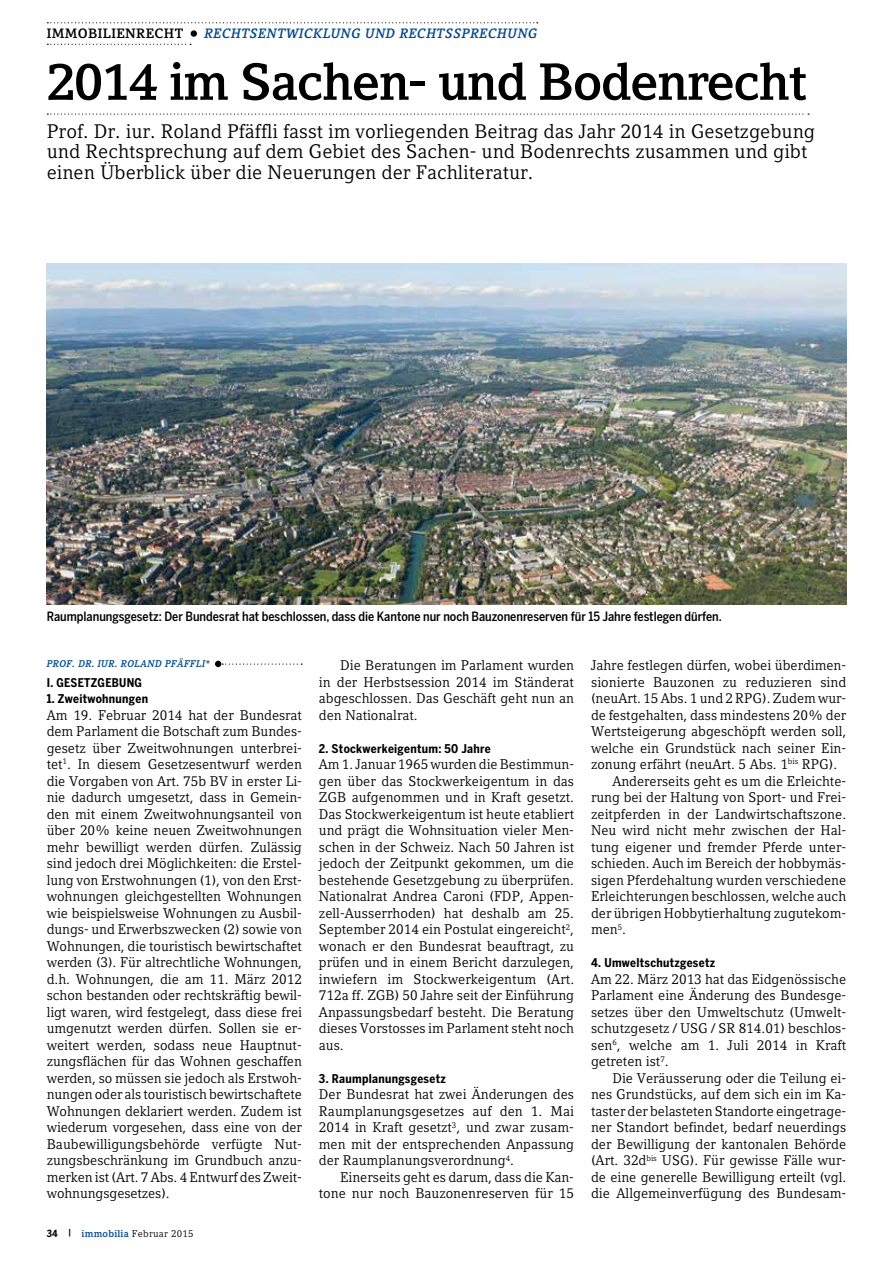
<style>
.page{position:relative;width:893px;height:1263px;background:#fff}
.page>*{position:absolute;margin:0;border:0;box-sizing:border-box;transform-origin:0 0}
.t1{font:700 51.6px "Compatil Letter LT Pro";letter-spacing:-.025em;color:#000}
.t2{font:19.5px/19.5px "Compatil Letter LT Pro";color:#000}
.t3{font:13.95px/16.5px "Compatil Letter LT Pro";color:#000;text-align:justify}
.t4{font:italic 700 13.5px "Compatil Letter LT Pro";letter-spacing:.025em;color:#004a93}
.t5{font:700 13.5px "Compatil Letter LT Pro";letter-spacing:.025em;color:#000}
.t6{font:500 12.75px "Benton Sans Cond";color:#000}
.t7{font:700 12px "Benton Sans Cond";letter-spacing:.025em;color:#000}
.t8{font:italic 700 9.75px "Compatil Letter LT Pro";letter-spacing:.025em;color:#004a93}
.t9{font:9.75px "Compatil Letter LT Pro";letter-spacing:.025em;color:#000}
.s1{font-family:"Benton Sans Cond";font-weight:700}
.s2{font-weight:700}
.s3{font-weight:700;color:#004a93}
</style>
<div class="page">
<svg style="left:47px;top:22px;width:491px;height:1px"></svg>
<svg style="left:47px;top:44px;width:144px;height:1px"></svg>
<div style="left:191px;top:30px;width:6px;height:7px;background:#000;border-radius:50%"></div>
<svg style="left:47px;top:114px;width:762px;height:1px"></svg>
<svg style="left:215px;top:661px;width:87px;height:6px"></svg>
<img style="left:47px;top:264px;width:799px;height:340px">
<p class="t5" style="left:47px;top:26px;width:138px">ImmobilienRECHT</p>
<p class="t4" style="left:204px;top:26px;width:335px">RECHTSENTWICKLUNG UND RECHTSSPRECHUNG</p>
<h1 class="t1" style="left:47px;top:52px;width:762px">2014 im Sachen- und Bodenrecht</h1>
<h2 class="t2" style="left:47px;top:122px;width:770px">Prof. Dr. iur. Roland Pfäffli fasst im vorliegenden Beitrag das Jahr 2014 in Gesetzgebung und Rechtsprechung auf dem Gebiet des Sachen- und Bodenrechts zusammen und gibt</h2>
<h2 class="t2" style="left:47px;top:163px;width:488px">einen Überblick über die Neuerungen der Fachliteratur.</h2>
<p class="t6" style="left:47px;top:608px;width:677px">Raumplanungsgesetz: Der Bundesrat hat beschlossen, dass die Kantone nur noch Bauzonenreserven für 15 Jahre festlegen dürfen.</p>
<p class="t8" style="left:47px;top:658px;width:164px">PROF. DR. IUR. ROLAND PFÄFFLI*</p>
<p class="t7" style="left:47px;top:675px;width:96px">I. Gesetzgebung</p>
<p class="t7" style="left:47px;top:692px;width:103px">1. Zweitwohnungen</p>
<p class="t3" style="left:47px;top:707px;width:257px">Am 19. Februar 2014 hat der Bundesrat dem Parlament die Botschaft zum Bundes&shy;gesetz über Zweitwohnungen unterbrei&shy;tet<sup>1</sup>. In diesem Gesetzesentwurf werden die Vorgaben von Art. 75b BV in erster Li&shy;nie dadurch umgesetzt, dass in Gemein&shy;den mit einem Zweitwohnungsanteil von über 20% keine neuen Zweitwohnungen mehr bewilligt werden dürfen. Zulässig sind jedoch drei Möglichkeiten: die Erstel&shy;lung von Erstwohnungen (1), von den Erst&shy;wohnungen gleichgestellten Wohnungen wie beispielsweise Wohnungen zu Ausbil&shy;dungs- und Erwerbszwecken (2) sowie von Wohnungen, die touristisch bewirtschaftet werden (3). Für altrechtliche Wohnungen, d.h. Wohnungen, die am 11. März 2012 schon bestanden oder rechtskräftig bewil&shy;ligt waren, wird festgelegt, dass diese frei umgenutzt werden dürfen. Sollen sie er&shy;weitert werden, sodass neue Hauptnut&shy;zungsflächen für das Wohnen geschaffen werden, so müssen sie jedoch als Erstwoh&shy;nungen oder als touristisch bewirtschaftete Wohnungen deklariert werden. Zudem ist wiederum vorgesehen, dass eine von der Baubewilligungsbehörde verfügte Nut&shy;zungsbeschränkung im Grundbuch anzu&shy;merken ist (Art. 7 Abs. 4 Entwurf des Zweit&shy;wohnungsgesetzes).</p>
<p class="t9" style="left:47px;top:1227px;width:148px"><span class="s1">34</span> <span class="s2">|</span> <span class="s3">immobilia</span> Februar 2015</p>
<p class="t3" style="left:319px;top:657px;width:257px;text-indent:21px">Die Beratungen im Parlament wurden in der Herbstsession 2014 im Ständerat abgeschlossen. Das Geschäft geht nun an den Nationalrat.</p>
<p class="t7" style="left:319px;top:741px;width:173px">2. Stockwerkeigentum: 50 Jahre</p>
<p class="t3" style="left:319px;top:756px;width:257px">Am 1. Januar 1965 wurden die Bestimmun&shy;gen über das Stockwerkeigentum in das ZGB aufgenommen und in Kraft gesetzt.<br>Das Stockwerkeigentum ist heute etabliert und prägt die Wohnsituation vieler Men&shy;schen in der Schweiz. Nach 50 Jahren ist jedoch der Zeitpunkt gekommen, um die bestehende Gesetzgebung zu überprüfen.<br>Nationalrat Andrea Caroni (FDP, Appen&shy;zell-Ausserrhoden) hat deshalb am 25.<br>September 2014 ein Postulat eingereicht<sup>2</sup>, wonach er den Bundesrat beauftragt, zu prüfen und in einem Bericht darzulegen, inwiefern im Stockwerkeigentum (Art.<br>712a ff. ZGB) 50 Jahre seit der Einführung Anpassungsbedarf besteht. Die Beratung dieses Vorstosses im Parlament steht noch aus.</p>
<p class="t7" style="left:319px;top:1071px;width:128px">3. Raumplanungsgesetz</p>
<p class="t3" style="left:319px;top:1086px;width:257px">Der Bundesrat hat zwei Änderungen des Raumplanungsgesetzes auf den 1. Mai 2014 in Kraft gesetzt<sup>3</sup>, und zwar zusam&shy;men mit der entsprechenden Anpassung der Raumplanungsverordnung<sup>4</sup>.</p>
<p class="t3" style="left:319px;top:1169px;width:257px;text-align:right">Einerseits geht es darum, dass die Kan&shy;tone nur noch Bauzonenreserven für 15</p>
<p class="t3" style="left:591px;top:657px;width:257px">Jahre festlegen dürfen, wobei überdimen-</p>
<p class="t3" style="left:591px;top:674px;width:257px">sionierte Bauzonen zu reduzieren sind</p>
<p class="t3" style="left:591px;top:690px;width:257px">(neuArt. 15 Abs. 1 und 2 RPG). Zudem wur-</p>
<p class="t3" style="left:591px;top:707px;width:257px">de festgehalten, dass mindestens 20% der</p>
<p class="t3" style="left:591px;top:723px;width:257px">Wertsteigerung abgeschöpft werden soll,</p>
<p class="t3" style="left:591px;top:740px;width:257px">welche ein Grundstück nach seiner Ein-</p>
<p class="t3" style="left:591px;top:756px;width:248px">zonung erfährt (neuArt. 5 Abs. 1<sup>bis</sup> RPG).</p>
<p class="t3" style="left:612px;top:773px;width:235px">Andererseits geht es um die Erleichte-</p>
<p class="t3" style="left:591px;top:789px;width:257px">rung bei der Haltung von Sport- und Frei-</p>
<p class="t3" style="left:591px;top:806px;width:257px">zeitpferden in der Landwirtschaftszone.</p>
<p class="t3" style="left:591px;top:822px;width:257px">Neu wird nicht mehr zwischen der Hal-</p>
<p class="t3" style="left:591px;top:839px;width:257px">tung eigener und fremder Pferde unter-</p>
<p class="t3" style="left:591px;top:855px;width:257px">schieden. Auch im Bereich der hobbymäs-</p>
<p class="t3" style="left:591px;top:872px;width:257px">sigen Pferdehaltung wurden verschiedene</p>
<p class="t3" style="left:591px;top:888px;width:257px">Erleichterungen beschlossen, welche auch</p>
<p class="t3" style="left:591px;top:905px;width:257px">der übrigen Hobbytierhaltung zugutekom-</p>
<p class="t3" style="left:591px;top:921px;width:36px">men<sup>5</sup>.</p>
<p class="t7" style="left:591px;top:956px;width:126px">4. Umweltschutzgesetz</p>
<p class="t3" style="left:591px;top:971px;width:257px">Am 22. März 2013 hat das Eidgenössische Parlament eine Änderung des Bundesge&shy;setzes über den Umweltschutz (Umwelt&shy;schutzgesetz / USG / SR 814.01) beschlos&shy;sen<sup>6</sup>, welche am 1. Juli 2014 in Kraft getreten ist<sup>7</sup>.</p>
<p class="t3" style="left:591px;top:1070px;width:257px;text-indent:21px">Die Veräusserung oder die Teilung ei&shy;nes Grundstücks, auf dem sich ein im Ka&shy;taster der belasteten Standorte eingetrage&shy;ner Standort befindet, bedarf neuerdings der Bewilligung der kantonalen Behörde (Art. 32d<sup>bis</sup> USG). Für gewisse Fälle wur&shy;de eine generelle Bewilligung erteilt (vgl. die Allgemeinverfügung des Bundesam-</p>
</div>
